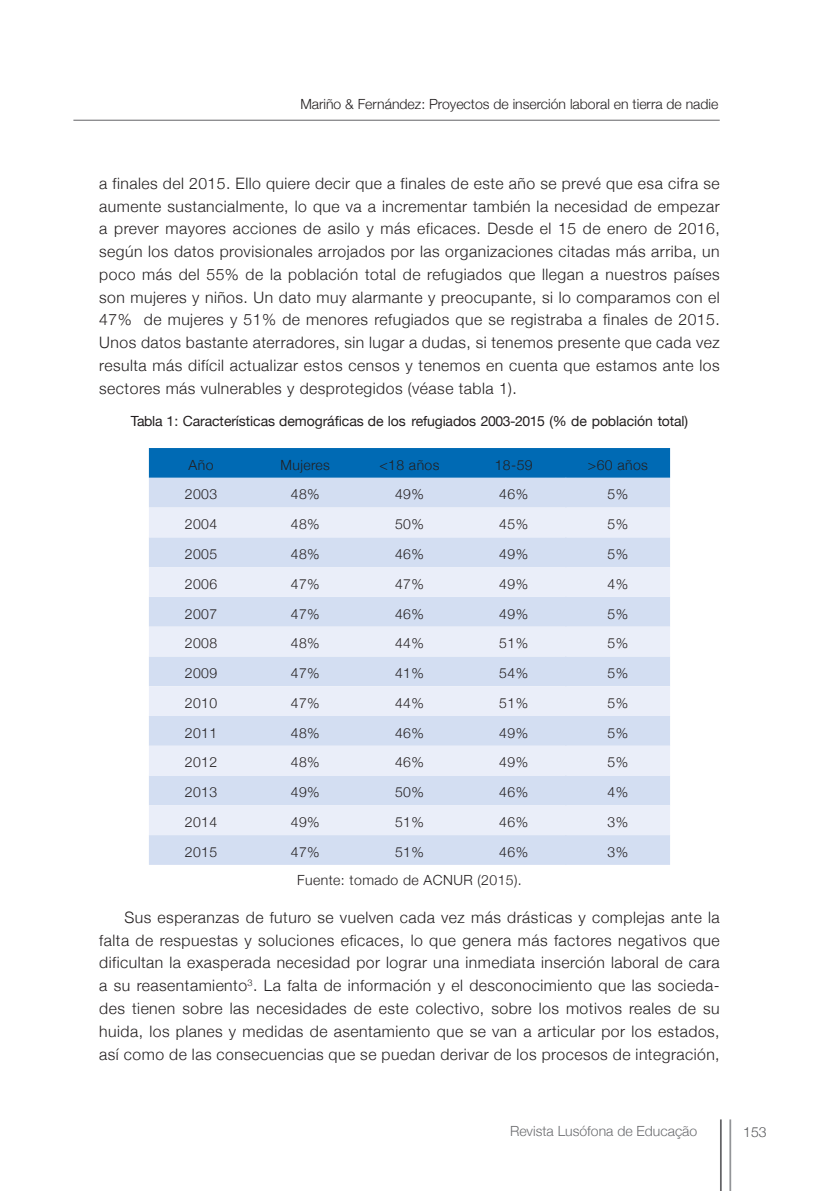
<style>
.page{position:relative;width:819px;height:1191px;background:#fff}
.page>*{position:absolute;margin:0;border:0;box-sizing:border-box;transform-origin:0 0}
.texto{font:300 15.75px/22.8px "Helvetica Neue";letter-spacing:.03em;color:#231f20;text-align:justify}
.texto_tabelas{font:300 14px "Helvetica Neue";letter-spacing:.03em;color:#231f20}
.tit_quadro{font:14px "Helvetica Neue";letter-spacing:-.01em;color:#231f20}
.legenda{font:300 14px "Helvetica Neue";color:#231f20}
.legenda-2{font:300 14px "Helvetica Neue";letter-spacing:.03em;color:#231f20}
.t1{font:300 14px "Helvetica Neue";color:#6c6d70}
.t2{font:300 14px "Helvetica Neue";color:#57585a}
</style>
<div class="page">
<hr style="left:729px;top:1119px;width:2px;height:72px;background:#939598">
<hr style="left:720px;top:1119px;width:1px;height:72px;background:#636366">
<hr style="left:73px;top:120px;width:646px;height:1px;background:#636366">
<div style="left:149px;top:835px;width:521px;height:30px;background:#d3def2"></div>
<svg style="left:149px;top:507px;width:521px;height:328px;background:#dfe6f5"></svg>
<svg style="left:149px;top:448px;width:521px;height:59px;background:#69a3d2"></svg>
<hr style="left:565px;top:507px;width:1px;height:30px;background:#eaeef9">
<hr style="left:565px;top:537px;width:1px;height:30px;background:#d3def2">
<hr style="left:565px;top:567px;width:1px;height:30px;background:#eaeef9">
<svg style="left:565px;top:597px;width:1px;height:29px"></svg>
<hr style="left:565px;top:626px;width:1px;height:30px;background:#eaeef9">
<hr style="left:565px;top:656px;width:1px;height:30px;background:#d3def2">
<hr style="left:565px;top:686px;width:1px;height:30px;background:#eaeef9">
<hr style="left:565px;top:716px;width:1px;height:30px;background:#d3def2">
<svg style="left:565px;top:746px;width:1px;height:29px"></svg>
<hr style="left:565px;top:775px;width:1px;height:30px;background:#d3def2">
<hr style="left:565px;top:805px;width:1px;height:30px;background:#eaeef9">
<hr style="left:565px;top:835px;width:1px;height:30px;background:#d3def2">
<p class="legenda" style="left:300px;top:93px;width:419px">Mariño &amp; Fernández: Proyectos de inserción laboral en tierra de nadie</p>
<p class="texto" style="left:99px;top:171px;width:622px">a finales del 2015. Ello quiere decir que a finales de este año se prevé que esa cifra se aumente sustancialmente, lo que va a incrementar también la necesidad de empezar a prever mayores acciones de asilo y más eficaces. Desde el 15 de enero de 2016, según los datos provisionales arrojados por las organizaciones citadas más arriba, un poco más del 55% de la población total de refugiados que llegan a nuestros países son mujeres y niños. Un dato muy alarmante y preocupante, si lo comparamos con el 47% de mujeres y 51% de menores refugiados que se registraba a finales de 2015.<br>Unos datos bastante aterradores, sin lugar a dudas, si tenemos presente que cada vez resulta más difícil actualizar estos censos y tenemos en cuenta que estamos ante los sectores más vulnerables y desprotegidos (véase tabla 1).</p>
<p class="tit_quadro" style="left:131px;top:413px;width:558px">Tabla 1: Características demográficas de los refugiados 2003-2015 (% de población total)</p>
<p class="texto_tabelas" style="left:188px;top:453px;width:26px">Año</p>
<p class="texto_tabelas" style="left:280px;top:453px;width:51px">Mujeres</p>
<p class="texto_tabelas" style="left:379px;top:453px;width:62px">&lt;18 años</p>
<p class="texto_tabelas" style="left:494px;top:453px;width:39px">18-59</p>
<p class="texto_tabelas" style="left:588px;top:453px;width:62px">&gt;60 años</p>
<p class="texto_tabelas" style="left:185px;top:483px;width:34px">2003</p>
<p class="texto_tabelas" style="left:291px;top:483px;width:30px">48%</p>
<p class="texto_tabelas" style="left:395px;top:483px;width:30px">49%</p>
<p class="texto_tabelas" style="left:499px;top:483px;width:30px">46%</p>
<p class="texto_tabelas" style="left:607px;top:483px;width:22px">5%</p>
<p class="texto_tabelas" style="left:185px;top:513px;width:34px">2004</p>
<p class="texto_tabelas" style="left:291px;top:513px;width:30px">48%</p>
<p class="texto_tabelas" style="left:395px;top:513px;width:30px">50%</p>
<p class="texto_tabelas" style="left:499px;top:513px;width:30px">45%</p>
<p class="texto_tabelas" style="left:607px;top:513px;width:22px">5%</p>
<p class="texto_tabelas" style="left:185px;top:543px;width:34px">2005</p>
<p class="texto_tabelas" style="left:291px;top:543px;width:30px">48%</p>
<p class="texto_tabelas" style="left:395px;top:543px;width:30px">46%</p>
<p class="texto_tabelas" style="left:499px;top:543px;width:30px">49%</p>
<p class="texto_tabelas" style="left:607px;top:543px;width:22px">5%</p>
<p class="texto_tabelas" style="left:185px;top:572px;width:34px">2006</p>
<p class="texto_tabelas" style="left:291px;top:572px;width:30px">47%</p>
<p class="texto_tabelas" style="left:395px;top:572px;width:30px">47%</p>
<p class="texto_tabelas" style="left:499px;top:572px;width:30px">49%</p>
<p class="texto_tabelas" style="left:607px;top:572px;width:22px">4%</p>
<p class="texto_tabelas" style="left:185px;top:602px;width:34px">2007</p>
<p class="texto_tabelas" style="left:291px;top:602px;width:30px">47%</p>
<p class="texto_tabelas" style="left:395px;top:602px;width:30px">46%</p>
<p class="texto_tabelas" style="left:499px;top:602px;width:30px">49%</p>
<p class="texto_tabelas" style="left:607px;top:602px;width:22px">5%</p>
<p class="texto_tabelas" style="left:185px;top:632px;width:34px">2008</p>
<p class="texto_tabelas" style="left:291px;top:632px;width:30px">48%</p>
<p class="texto_tabelas" style="left:395px;top:632px;width:30px">44%</p>
<p class="texto_tabelas" style="left:499px;top:632px;width:30px">51%</p>
<p class="texto_tabelas" style="left:607px;top:632px;width:22px">5%</p>
<p class="texto_tabelas" style="left:185px;top:662px;width:34px">2009</p>
<p class="texto_tabelas" style="left:291px;top:662px;width:30px">47%</p>
<p class="texto_tabelas" style="left:395px;top:662px;width:30px">41%</p>
<p class="texto_tabelas" style="left:499px;top:662px;width:30px">54%</p>
<p class="texto_tabelas" style="left:607px;top:662px;width:22px">5%</p>
<p class="texto_tabelas" style="left:185px;top:691px;width:34px">2010</p>
<p class="texto_tabelas" style="left:291px;top:691px;width:30px">47%</p>
<p class="texto_tabelas" style="left:395px;top:691px;width:30px">44%</p>
<p class="texto_tabelas" style="left:499px;top:691px;width:30px">51%</p>
<p class="texto_tabelas" style="left:607px;top:691px;width:22px">5%</p>
<p class="texto_tabelas" style="left:185px;top:721px;width:34px">2011</p>
<p class="texto_tabelas" style="left:291px;top:721px;width:30px">48%</p>
<p class="texto_tabelas" style="left:395px;top:721px;width:30px">46%</p>
<p class="texto_tabelas" style="left:499px;top:721px;width:30px">49%</p>
<p class="texto_tabelas" style="left:607px;top:721px;width:22px">5%</p>
<p class="texto_tabelas" style="left:185px;top:751px;width:34px">2012</p>
<p class="texto_tabelas" style="left:291px;top:751px;width:30px">48%</p>
<p class="texto_tabelas" style="left:395px;top:751px;width:30px">46%</p>
<p class="texto_tabelas" style="left:499px;top:751px;width:30px">49%</p>
<p class="texto_tabelas" style="left:607px;top:751px;width:22px">5%</p>
<p class="texto_tabelas" style="left:185px;top:781px;width:34px">2013</p>
<p class="texto_tabelas" style="left:291px;top:781px;width:30px">49%</p>
<p class="texto_tabelas" style="left:395px;top:781px;width:30px">50%</p>
<p class="texto_tabelas" style="left:499px;top:781px;width:30px">46%</p>
<p class="texto_tabelas" style="left:607px;top:781px;width:22px">4%</p>
<p class="texto_tabelas" style="left:185px;top:810px;width:34px">2014</p>
<p class="texto_tabelas" style="left:291px;top:810px;width:30px">49%</p>
<p class="texto_tabelas" style="left:395px;top:810px;width:30px">51%</p>
<p class="texto_tabelas" style="left:499px;top:810px;width:30px">46%</p>
<p class="texto_tabelas" style="left:607px;top:810px;width:22px">3%</p>
<p class="texto_tabelas" style="left:185px;top:840px;width:34px">2015</p>
<p class="texto_tabelas" style="left:291px;top:840px;width:30px">47%</p>
<p class="texto_tabelas" style="left:395px;top:840px;width:30px">51%</p>
<p class="texto_tabelas" style="left:499px;top:840px;width:30px">46%</p>
<p class="texto_tabelas" style="left:607px;top:840px;width:22px">3%</p>
<p class="legenda-2" style="left:297px;top:869px;width:226px">Fuente: tomado de ACNUR (2015).</p>
<p class="texto" style="left:99px;top:904px;width:622px;text-indent:25px">Sus esperanzas de futuro se vuelven cada vez más drásticas y complejas ante la falta de respuestas y soluciones eficaces, lo que genera más factores negativos que dificultan la exasperada necesidad por lograr una inmediata inserción laboral de cara a su reasentamiento<sup>3</sup>. La falta de información y el desconocimiento que las socieda&shy;des tienen sobre las necesidades de este colectivo, sobre los motivos reales de su huida, los planes y medidas de asentamiento que se van a articular por los estados, así como de las consecuencias que se puedan derivar de los procesos de integración,</p>
<p class="t1" style="left:510px;top:1119px;width:189px">Revista Lusófona de Educação</p>
<p class="t2" style="left:743px;top:1120px;width:25px">153</p>
</div>
